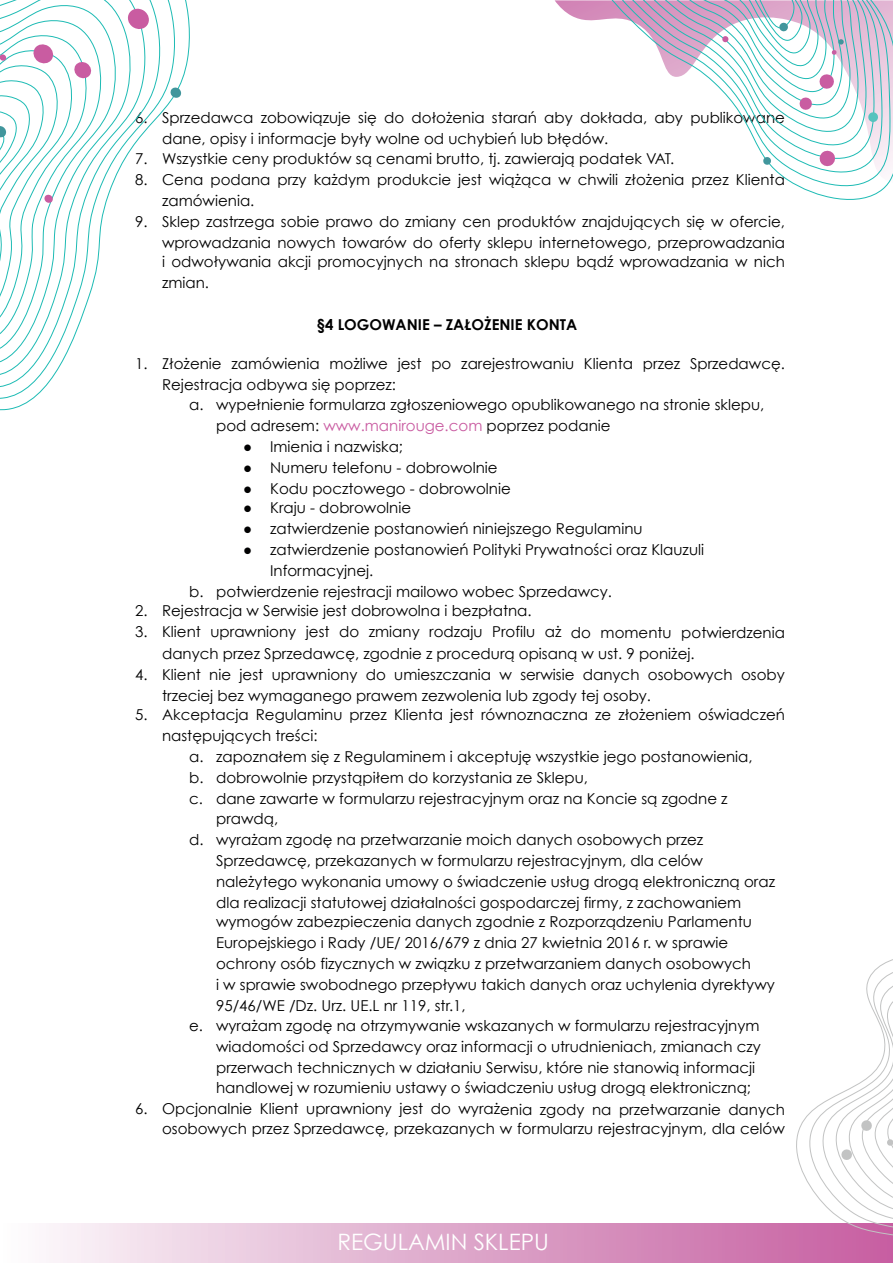
<style>
.page{position:relative;width:893px;height:1263px;background:#fff}
.page>*{position:absolute;margin:0;border:0;box-sizing:border-box;transform-origin:0 0}
.t1{font:22.65px "Century Gothic";color:#fff}
.t2{font:15px/21px "Century Gothic";color:#000001}
.t3{font:700 15px "Century Gothic";color:#000001}
.s1{color:#c95ba1}
</style>
<div class="page">
<svg style="left:49px;top:1224px;width:741px;height:39px;background:#e1afcf"></svg>
<svg style="left:554px;top:0;width:28px;height:20px"></svg>
<svg style="left:582px;top:0;width:310px;height:200px"></svg>
<svg style="left:611px;top:0;width:267px;height:167px"></svg>
<svg style="left:790px;top:959px;width:102px;height:304px"></svg>
<svg style="left:0;top:0;width:190px;height:411px"></svg>
<svg style="left:170px;top:87px;width:12px;height:11px"></svg>
<svg style="left:126px;top:7px;width:24px;height:23px"></svg>
<svg style="left:0;top:2px;width:120px;height:354px"></svg>
<p class="t2" style="left:162px;top:107px;width:624px;text-indent:-27px">6. Sprzedawca zobowi$zuje si" do do#o'enia stara( aby dok#ada, aby publikowane dane, opisy i informacje by#y wolne od uchybie( lub b#"dów.</p>
<p class="t2" style="left:135px;top:147px;width:540px">7. Wszystkie ceny produktów s$ cenami brutto, tj. zawieraj$ podatek VAT.</p>
<p class="t2" style="left:162px;top:168px;width:624px;text-indent:-27px">8. Cena podana przy ka'dym produkcie jest wi$'$ca w chwili z#o'enia przez Klienta zamówienia.</p>
<p class="t2" style="left:135px;top:210px;width:651px;text-align:right">9. Sklep zastrzega sobie prawo do zmiany cen produktów znajduj$cych si" w ofercie, wprowadzania nowych towarów do oferty sklepu internetowego, przeprowadzania</p>
<p class="t2" style="left:162px;top:251px;width:624px">i odwo#ywania akcji promocyjnych na stronach sklepu b$d% wprowadzania w nich zmian.</p>
<p class="t3" style="left:316px;top:313px;width:262px">§4 LOGOWANIE – ZA"O#ENIE KONTA</p>
<p class="t2" style="left:162px;top:353px;width:624px;text-indent:-27px">1. Z#o'enie zamówienia mo'liwe jest po zarejestrowaniu Klienta przez Sprzedawc".<br>Rejestracja odbywa si" poprzez:</p>
<p class="t2" style="left:189px;top:393px;width:576px">a. wype#nienie formularza zg#oszeniowego opublikowanego na stronie sklepu,</p>
<p class="t2" style="left:216px;top:414px;width:396px">pod adresem: <span class="s1">www.manirouge.com</span> poprzez podanie</p>
<p class="t2" style="left:243px;top:435px;width:161px">) Imienia i nazwiska;</p>
<p class="t2" style="left:243px;top:456px;width:256px">) Numeru telefonu - dobrowolnie</p>
<p class="t2" style="left:243px;top:477px;width:269px">) Kodu pocztowego - dobrowolnie</p>
<p class="t2" style="left:243px;top:497px;width:169px">) Kraju - dobrowolnie</p>
<p class="t2" style="left:243px;top:518px;width:401px">) zatwierdzenie postanowie( niniejszego Regulaminu</p>
<p class="t2" style="left:243px;top:539px;width:462px">) zatwierdzenie postanowie( Polityki Prywatno!ci oraz Klauzuli</p>
<p class="t2" style="left:270px;top:560px;width:105px">Informacyjnej.</p>
<p class="t2" style="left:189px;top:581px;width:424px">b. potwierdzenie rejestracji mailowo wobec Sprzedawcy.</p>
<p class="t2" style="left:135px;top:600px;width:398px">2. Rejestracja w Serwisie jest dobrowolna i bezp#atna.</p>
<p class="t2" style="left:162px;top:621px;width:624px;text-indent:-27px">3. Klient uprawniony jest do zmiany rodzaju Profilu a' do momentu potwierdzenia danych przez Sprzedawc", zgodnie z procedur$ opisan$ w ust. 9 poni'ej.</p>
<p class="t2" style="left:162px;top:663px;width:624px;text-indent:-27px">4. Klient nie jest uprawniony do umieszczania w serwisie danych osobowych osoby trzeciej bez wymaganego prawem zezwolenia lub zgody tej osoby.</p>
<p class="t2" style="left:135px;top:704px;width:651px">5. Akceptacja Regulaminu przez Klienta jest równoznaczna ze z#o'eniem o!wiadcze(</p>
<p class="t2" style="left:162px;top:725px;width:157px">nast"puj$cych tre!ci:</p>
<p class="t2" style="left:189px;top:746px;width:565px">a. zapozna#em si" z Regulaminem i akceptuj" wszystkie jego postanowienia,</p>
<p class="t2" style="left:189px;top:767px;width:400px">b. dobrowolnie przyst$pi#em do korzystania ze Sklepu,</p>
<p class="t2" style="left:189px;top:788px;width:540px">c. dane zawarte w formularzu rejestracyjnym oraz na Koncie s$ zgodne z</p>
<p class="t2" style="left:216px;top:807px;width:64px">prawd$,</p>
<p class="t2" style="left:189px;top:828px;width:515px">d. wyra'am zgod" na przetwarzanie moich danych osobowych przez</p>
<p class="t2" style="left:216px;top:849px;width:488px">Sprzedawc", przekazanych w formularzu rejestracyjnym, dla celów</p>
<p class="t2" style="left:216px;top:870px;width:560px">nale'ytego wykonania umowy o !wiadczenie us#ug drog$ elektroniczn$ oraz</p>
<p class="t2" style="left:216px;top:891px;width:526px">dla realizacji statutowej dzia#alno!ci gospodarczej firmy, z zachowaniem</p>
<p class="t2" style="left:216px;top:911px;width:560px">wymogów zabezpieczenia danych zgodnie z Rozporz$dzeniu Parlamentu Europejskiego i Rady /UE/ 2016/679 z dnia 27 kwietnia 2016 r. w sprawie ochrony osób fizycznych w zwi$zku z przetwarzaniem danych osobowych<br>i w sprawie swobodnego przep#ywu takich danych oraz uchylenia dyrektywy 95/46/WE /Dz. Urz. UE.L nr 119, str.1,</p>
<p class="t2" style="left:216px;top:1014px;width:546px;text-indent:-27px">e. wyra'am zgod" na otrzymywanie wskazanych w formularzu rejestracyjnym wiadomo!ci od Sprzedawcy oraz informacji o utrudnieniach, zmianach czy przerwach technicznych w dzia#aniu Serwisu, które nie stanowi$ informacji handlowej w rozumieniu ustawy o !wiadczeniu us#ug drog$ elektroniczn$;</p>
<p class="t2" style="left:135px;top:1099px;width:651px;line-height:19.5px;text-align:right">6. Opcjonalnie Klient uprawniony jest do wyra'enia zgody na przetwarzanie danych osobowych przez Sprzedawc", przekazanych w formularzu rejestracyjnym, dla celów</p>
<h1 class="t1" style="left:337px;top:1226px;width:213px">REGULAMIN SKLEPU</h1>
</div>
